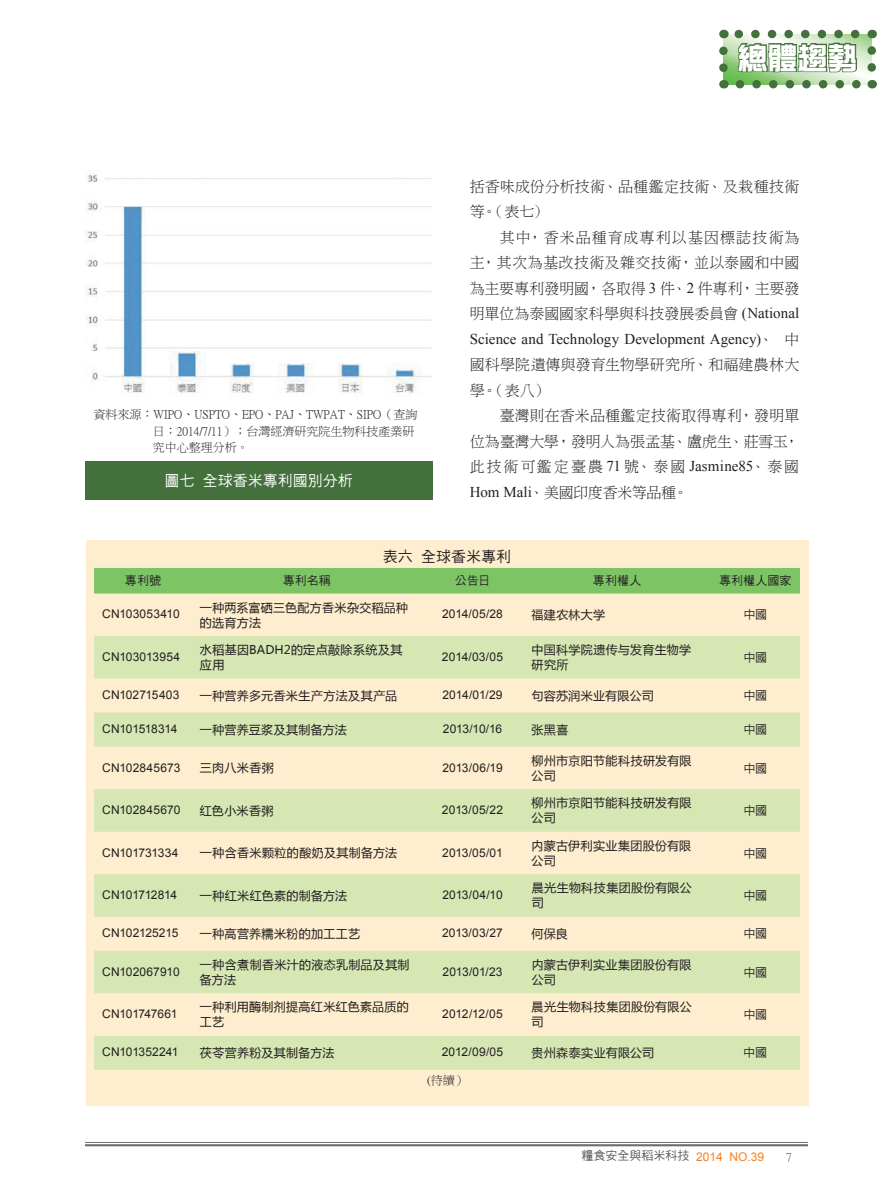
<style>
.page{position:relative;width:893px;height:1191px;background:#fff}
.page>*{position:absolute;margin:0;border:0;box-sizing:border-box;transform-origin:0 0}
.t1{font:30px "DF Zong Yi W9 WIN BF";color:#fff}
.t2{font:15px/25.5px "DF Ming W3 WIN BF";letter-spacing:.005em;color:#231f20}
.t3{font:15px "Times New Roman";color:#231f20}
.t4{font:15px "DF Hei W5 WIN BF";color:#fff}
.t5{font:15px "DF Hei W5 WIN BF";color:#231f20}
.t6{font:12px/15px "Microsoft Ya Hei";letter-spacing:.025em;color:#231f20}
.t7{font:12px "Arial";letter-spacing:-.01em;color:#231f20}
.t8{font:12px/16.5px "P Ming Li U";color:#231f20}
.t9{font:12px "DF Hei W5 WINP BF";letter-spacing:-.005em;color:#231f20}
.t10{font:12px "Arial";letter-spacing:.01em;color:#231f20}
.t11{font:12px "Arial";letter-spacing:.015em;color:#231f20}
.t12{font:12px "DF Hei W5 WIN BF";color:#57585a}
.t13{font:12px "P Ming Li U";color:#57585a}
.s1{font-family:"Times New Roman"}
.s2{font-family:"DF Ming W3 WIN BF"}
.s3{font-family:"Arial";color:#f57f21}
</style>
<div class="page">
<hr style="left:85px;top:1142px;width:723px;height:1px;background:#6c6d70">
<hr style="left:85px;top:1144px;width:723px;height:2px;background:#6c6d70">
<svg style="left:719px;top:29px;width:157px;height:59px;background:#97b78e"></svg>
<img style="left:85px;top:171px;width:347px;height:222px">
<div style="left:85px;top:460px;width:347px;height:39px;background:#44703c"></div>
<div style="left:86px;top:540px;width:722px;height:566px;background:#feedce"></div>
<div style="left:94px;top:568px;width:706px;height:25px;background:#7dc465"></div>
<svg style="left:94px;top:636px;width:706px;height:433px;fill:#d6e7b4"></svg>
<p class="t8" style="left:153px;top:406px;width:266px;text-indent:-59px">資料來源：WIPO、USPTO、EPO、PAJ、TWPAT、SIPO（查詢日：2014/7/11）；台灣經濟研究院生物科技產業研究中心整理分析。</p>
<p class="t4" style="left:164px;top:472px;width:190px">圖七全球香米專利國別分析</p>
<h1 class="t1" style="left:738px;top:43px;width:122px">總體趨勢</h1>
<p class="t2" style="left:470px;top:173px;width:331px">括香味成份分析技術、品種鑑定技術、及栽種技術等。（表七）</p>
<p class="t2" style="left:470px;top:224px;width:331px;text-align:justify;text-indent:30px">其中，香米品種育成專利以基因標誌技術為主，其次為基改技術及雜交技術，並以泰國和中國為主要專利發明國，各取得 <span class="s1">3</span> 件、<span class="s1">2</span> 件專利，主要發明單位為泰國國家科學與科技發展委員會 <span class="s1">(National</span></p>
<p class="t3" style="left:470px;top:328px;width:331px">Science and Technology Development Agency)<span class="s2">、 中</span></p>
<p class="t2" style="left:470px;top:352px;width:331px">國科學院遺傳與發育生物學研究所、和福建農林大學。（表八）</p>
<p class="t2" style="left:470px;top:403px;width:331px;text-align:justify;text-indent:30px">臺灣則在香米品種鑑定技術取得專利，發明單位為臺灣大學，發明人為張孟基、盧虎生、莊雪玉，此技術可鑑定臺農<span class="s1">71</span>號、泰國 <span class="s1">Jasmine85</span>、泰國<span class="s1">Hom Mali</span>、美國印度香米等品種。</p>
<p class="t5" style="left:383px;top:549px;width:130px">表六全球香米專利</p>
<p class="t9" style="left:125px;top:575px;width:38px">專利號</p>
<p class="t9" style="left:283px;top:575px;width:50px">專利名稱</p>
<p class="t9" style="left:455px;top:575px;width:37px">公告日</p>
<p class="t9" style="left:593px;top:575px;width:50px">專利權人</p>
<p class="t9" style="left:719px;top:575px;width:74px">專利權人國家</p>
<p class="t11" style="left:102px;top:606px;width:79px">CN103053410</p>
<p class="t6" style="left:200px;top:599px;width:210px">一种两系富硒三色配方香米杂交稻品种的选育方法</p>
<p class="t7" style="left:442px;top:606px;width:62px">2014/05/28</p>
<p class="t6" style="left:532px;top:607px;width:75px">福建农林大学</p>
<p class="t9" style="left:743px;top:609px;width:25px">中國</p>
<p class="t11" style="left:102px;top:649px;width:79px">CN103013954</p>
<p class="t6" style="left:200px;top:642px;width:204px">水稻基因BADH2的定点敲除系统及其应用</p>
<p class="t7" style="left:442px;top:649px;width:63px">2014/03/05</p>
<p class="t6" style="left:532px;top:642px;width:161px">中国科学院遗传与发育生物学研究所</p>
<p class="t9" style="left:743px;top:651px;width:25px">中國</p>
<p class="t10" style="left:102px;top:687px;width:79px">CN102715403</p>
<p class="t6" style="left:200px;top:687px;width:199px">一种营养多元香米生产方法及其产品</p>
<p class="t7" style="left:442px;top:687px;width:62px">2014/01/29</p>
<p class="t6" style="left:532px;top:687px;width:124px">句容苏润米业有限公司</p>
<p class="t9" style="left:743px;top:689px;width:25px">中國</p>
<p class="t7" style="left:102px;top:721px;width:77px">CN101518314</p>
<p class="t6" style="left:200px;top:721px;width:148px">一种营养豆浆及其制备方法</p>
<p class="t7" style="left:443px;top:721px;width:61px">2013/10/16</p>
<p class="t6" style="left:532px;top:721px;width:38px">张黑喜</p>
<p class="t9" style="left:743px;top:723px;width:25px">中國</p>
<p class="t10" style="left:102px;top:759px;width:80px">CN102845673</p>
<p class="t6" style="left:200px;top:760px;width:75px">三肉八米香粥</p>
<p class="t7" style="left:442px;top:759px;width:62px">2013/06/19</p>
<p class="t6" style="left:532px;top:752px;width:161px">柳州市京阳节能科技研发有限公司</p>
<p class="t9" style="left:743px;top:762px;width:25px">中國</p>
<p class="t10" style="left:102px;top:802px;width:80px">CN102845670</p>
<p class="t6" style="left:200px;top:802px;width:75px">红色小米香粥</p>
<p class="t7" style="left:442px;top:802px;width:63px">2013/05/22</p>
<p class="t6" style="left:532px;top:795px;width:161px">柳州市京阳节能科技研发有限公司</p>
<p class="t9" style="left:743px;top:804px;width:25px">中國</p>
<p class="t7" style="left:102px;top:844px;width:78px">CN101731334</p>
<p class="t6" style="left:200px;top:845px;width:199px">一种含香米颗粒的酸奶及其制备方法</p>
<p class="t7" style="left:442px;top:844px;width:62px">2013/05/01</p>
<p class="t6" style="left:532px;top:837px;width:161px">内蒙古伊利实业集团股份有限公司</p>
<p class="t9" style="left:743px;top:847px;width:25px">中國</p>
<p class="t7" style="left:102px;top:887px;width:76px">CN101712814</p>
<p class="t6" style="left:200px;top:887px;width:149px">一种红米红色素的制备方法</p>
<p class="t7" style="left:442px;top:887px;width:62px">2013/04/10</p>
<p class="t6" style="left:532px;top:880px;width:162px">晨光生物科技集团股份有限公司</p>
<p class="t9" style="left:743px;top:889px;width:25px">中國</p>
<p class="t7" style="left:102px;top:925px;width:78px">CN102125215</p>
<p class="t6" style="left:200px;top:926px;width:162px">一种高营养糯米粉的加工工艺</p>
<p class="t7" style="left:442px;top:925px;width:62px">2013/03/27</p>
<p class="t6" style="left:532px;top:926px;width:38px">何保良</p>
<p class="t9" style="left:743px;top:927px;width:25px">中國</p>
<p class="t7" style="left:102px;top:963px;width:79px">CN102067910</p>
<p class="t6" style="left:200px;top:956px;width:211px">一种含煮制香米汁的液态乳制品及其制备方法</p>
<p class="t7" style="left:442px;top:963px;width:62px">2013/01/23</p>
<p class="t6" style="left:532px;top:956px;width:161px">内蒙古伊利实业集团股份有限公司</p>
<p class="t9" style="left:743px;top:966px;width:25px">中國</p>
<p class="t7" style="left:102px;top:1006px;width:77px">CN101747661</p>
<p class="t6" style="left:200px;top:999px;width:210px">一种利用酶制剂提高红米红色素品质的工艺</p>
<p class="t7" style="left:442px;top:1006px;width:62px">2012/12/05</p>
<p class="t6" style="left:532px;top:999px;width:162px">晨光生物科技集团股份有限公司</p>
<p class="t9" style="left:743px;top:1008px;width:25px">中國</p>
<p class="t7" style="left:102px;top:1044px;width:78px">CN101352241</p>
<p class="t6" style="left:200px;top:1045px;width:136px">茯苓营养粉及其制备方法</p>
<p class="t7" style="left:442px;top:1044px;width:63px">2012/09/05</p>
<p class="t6" style="left:532px;top:1045px;width:124px">贵州森泰实业有限公司</p>
<p class="t9" style="left:743px;top:1046px;width:25px">中國</p>
<p class="t8" style="left:427px;top:1071px;width:41px">(待續）</p>
<p class="t12" style="left:581px;top:1149px;width:184px">糧食安全與稻米科技 <span class="s3">2014 NO.39</span></p>
<p class="t13" style="left:786px;top:1151px;width:7px">7</p>
</div>
